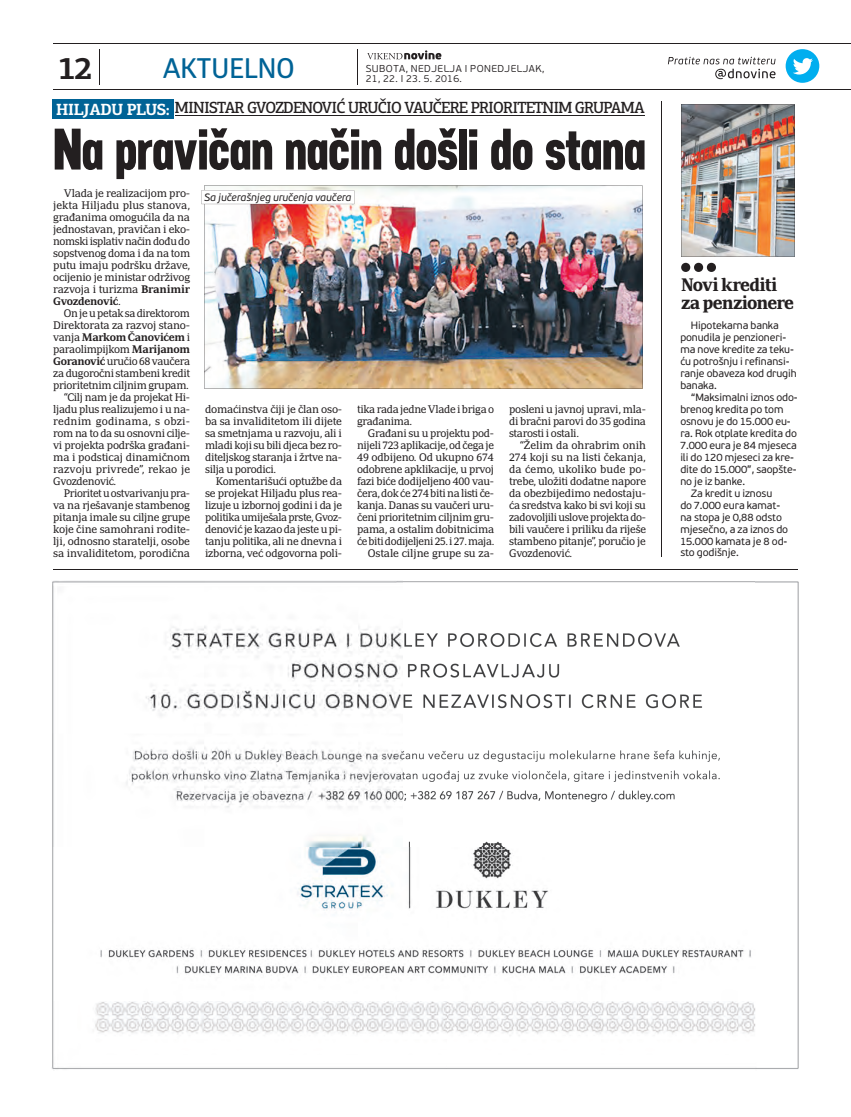
<style>
.page{position:relative;width:851px;height:1117px;background:#fff}
.page>*{position:absolute;margin:0;border:0;box-sizing:border-box;transform-origin:0 0}
.t1{font:800 58.38px "Neusa";letter-spacing:-.01em;color:#231f20}
.t2{font:700 31.25px "PF Centro Slab Pro";color:#231f20}
.t3{font:600 27.5px "Glober";letter-spacing:-.02em;color:#006396}
.t4{font:800 17.5px/17.5px "PF Adamant Pro";letter-spacing:-.045em;color:#231f20;scale:.95 1}
.t5{font:500 16.25px "PF Centro Slab Pro";letter-spacing:-.05em;color:#231f20;scale:.94 1}
.t6{font:700 16.25px "PF Centro Slab Pro";letter-spacing:-.03em;color:#fff;scale:.96 1}
.t7{font:10.62px "PF Adamant Pro";letter-spacing:-.03em;color:#231f20}
.t8{font:10.62px "PF Beau Sans Pro";letter-spacing:-.01em;color:#231f20}
.t9{font:10.62px "PF Adamant Pro";letter-spacing:-.03em;color:#231f20;scale:.96 1}
.t10{font:10.62px "PF Adamant Pro";letter-spacing:-.03em;color:#231f20;scale:.95 1}
.t11{font:10.62px "PF Adamant Pro";letter-spacing:-.01em;color:#231f20}
.t12{font:10.62px "PF Adamant Pro";letter-spacing:.005em;color:#231f20}
.t13{font:10.62px "PF Adamant Pro";letter-spacing:-.005em;color:#231f20}
.t14{font:700 10.62px "PF Adamant Pro";letter-spacing:-.03em;color:#231f20}
.t15{font:italic 10.62px "PF Beau Sans Pro";color:#231f20}
.t16{font:10.62px "PF Adamant Pro";color:#231f20}
.t17{font:10.62px "PF Adamant Pro";letter-spacing:.015em;color:#231f20}
.t18{font:300 10px/10px "PF Beau Sans Pro";letter-spacing:.045em;color:#231f20}
.s1{font-weight:700}
.s2{font-weight:400}
</style>
<div class="page">
<hr style="left:53px;top:44px;width:797px;height:1px;background:#231f20">
<svg style="left:668px;top:57px;width:107px;height:22px"></svg>
<hr style="left:99px;top:50px;width:1px;height:35px;background:#231f20">
<svg style="left:785px;top:49px;width:34px;height:34px"></svg>
<hr style="left:357px;top:49px;width:1px;height:35px;background:#231f20">
<hr style="left:53px;top:89px;width:797px;height:1px;background:#231f20">
<hr style="left:53px;top:569px;width:744px;height:1px;background:#231f20">
<img style="left:204px;top:185px;width:438px;height:203px">
<hr style="left:175px;top:116px;width:469px;height:1px;background:#231f20">
<img style="left:681px;top:104px;width:113px;height:153px">
<hr style="left:661px;top:102px;width:1px;height:455px;background:#231f20">
<svg style="left:201px;top:190px;width:153px;height:14px"></svg>
<img style="left:52px;top:580px;width:747px;height:489px">
<svg style="left:367px;top:50px;width:74px;height:9px"></svg>
<div style="left:52px;top:99px;width:122px;height:19px;background:#006396"></div>
<svg style="left:681px;top:263px;width:34px;height:9px"></svg>
<p class="t2" style="left:59px;top:48px;width:36px">12</p>
<p class="t3" style="left:163px;top:49px;width:134px">AKTUELNO</p>
<p class="t18" style="left:365px;top:64px;width:180px">SUBOTA, NEDJELJA I PONEDJELJAK,<br>21, 22. I 23. 5. 2016.</p>
<p class="t5" style="left:175px;top:98px;width:501px">MINISTAR GVOZDENOVIĆ URUČIO VAUČERE PRIORITETNIM GRUPAMA</p>
<p class="t6" style="left:56px;top:99px;width:120px">HILJADU PLUS:</p>
<p class="t1" style="left:53px;top:106px;width:594px">Na pravičan način došli do stana</p>
<p class="t7" style="left:64px;top:187px;width:128px">Vlada je realizacijom pro-</p>
<p class="t16" style="left:53px;top:199px;width:138px">jekta Hiljadu plus stanova,</p>
<p class="t7" style="left:53px;top:211px;width:138px">građanima omogućila da na</p>
<p class="t7" style="left:53px;top:223px;width:138px">jednostavan, pravičan i eko-</p>
<p class="t9" style="left:53px;top:235px;width:144px">nomski isplativ način dođu do</p>
<p class="t7" style="left:53px;top:247px;width:138px">sopstvenog doma i da na tom</p>
<p class="t7" style="left:53px;top:259px;width:138px">putu imaju podršku države,</p>
<p class="t7" style="left:53px;top:271px;width:138px">ocijenio je ministar održivog</p>
<p class="t7" style="left:53px;top:283px;width:138px">razvoja i turizma <span class="s1">Branimir</span></p>
<p class="t14" style="left:53px;top:294px;width:69px">Gvozdenović<span class="s2">.</span></p>
<p class="t7" style="left:64px;top:307px;width:128px">On je u petak sa direktorom</p>
<p class="t7" style="left:53px;top:319px;width:138px">Direktorata za razvoj stano-</p>
<p class="t14" style="left:53px;top:330px;width:138px"><span class="s2">vanja</span> Markom Čanovićem <span class="s2">i</span></p>
<p class="t7" style="left:53px;top:343px;width:138px">paraolimpijkom <span class="s1">Marijanom</span></p>
<p class="t7" style="left:53px;top:354px;width:138px"><span class="s1">Goranović</span> uručio 68 vaučera</p>
<p class="t7" style="left:53px;top:366px;width:138px">za dugoročni stambeni kredit</p>
<p class="t7" style="left:53px;top:378px;width:137px">prioritetnim ciljnim grupam.</p>
<p class="t7" style="left:64px;top:390px;width:128px">“Cilj nam je da projekat Hi-</p>
<p class="t7" style="left:53px;top:402px;width:138px">ljadu plus realizujemo i u na-</p>
<p class="t17" style="left:53px;top:414px;width:138px">rednim godinama, s obzi-</p>
<p class="t7" style="left:53px;top:426px;width:138px">rom na to da su osnovni cilje-</p>
<p class="t7" style="left:53px;top:438px;width:138px">vi projekta podrška građani-</p>
<p class="t7" style="left:53px;top:450px;width:138px">ma i podsticaj dinamičnom</p>
<p class="t12" style="left:53px;top:462px;width:138px">razvoju privrede”, rekao je</p>
<p class="t7" style="left:53px;top:474px;width:64px">Gvozdenović.</p>
<p class="t10" style="left:64px;top:486px;width:134px">Prioritet u ostvarivanju pra-</p>
<p class="t7" style="left:53px;top:498px;width:138px">va na rješavanje stambenog</p>
<p class="t7" style="left:53px;top:510px;width:138px">pitanja imale su ciljne grupe</p>
<p class="t7" style="left:53px;top:522px;width:138px">koje čine samohrani rodite-</p>
<p class="t7" style="left:53px;top:534px;width:138px">lji, odnosno staratelji, osobe</p>
<p class="t11" style="left:53px;top:546px;width:138px">sa invaliditetom, porodična</p>
<p class="t15" style="left:204px;top:191px;width:149px">Sa jučerašnjeg uručenja vaučera</p>
<p class="t7" style="left:205px;top:402px;width:138px">domaćinstva čiji je član oso-</p>
<p class="t7" style="left:205px;top:414px;width:138px">ba sa invaliditetom ili dijete</p>
<p class="t7" style="left:205px;top:426px;width:138px">sa smetnjama u razvoju, ali i</p>
<p class="t7" style="left:205px;top:438px;width:138px">mladi koji su bili djeca bez ro-</p>
<p class="t7" style="left:205px;top:450px;width:138px">diteljskog staranja i žrtve na-</p>
<p class="t7" style="left:205px;top:462px;width:72px">silja u porodici.</p>
<p class="t7" style="left:216px;top:474px;width:128px">Komentarišući optužbe da</p>
<p class="t7" style="left:205px;top:486px;width:138px">se projekat Hiljadu plus rea-</p>
<p class="t7" style="left:205px;top:498px;width:138px">lizuje u izbornoj godini i da je</p>
<p class="t9" style="left:205px;top:510px;width:144px">politika umiješala prste, Gvoz-</p>
<p class="t7" style="left:205px;top:522px;width:138px">denović je kazao da jeste u pi-</p>
<p class="t7" style="left:205px;top:534px;width:138px">tanju politika, ali ne dnevna i</p>
<p class="t7" style="left:205px;top:546px;width:138px">izborna, već odgovorna poli-</p>
<p class="t7" style="left:357px;top:402px;width:138px">tika rada jedne Vlade i briga o</p>
<p class="t7" style="left:357px;top:414px;width:56px">građanima.</p>
<p class="t7" style="left:367px;top:426px;width:128px">Građani su u projektu pod-</p>
<p class="t7" style="left:357px;top:438px;width:138px">nijeli 723 aplikacije, od čega je</p>
<p class="t7" style="left:357px;top:450px;width:138px">49 odbijeno. Od ukupno 674</p>
<p class="t7" style="left:357px;top:462px;width:138px">odobrene apklikacije, u prvoj</p>
<p class="t7" style="left:357px;top:474px;width:138px">fazi biće dodijeljeno 400 vau-</p>
<p class="t7" style="left:357px;top:486px;width:138px">čera, dok će 274 biti na listi če-</p>
<p class="t7" style="left:357px;top:498px;width:138px">kanja. Danas su vaučeri uru-</p>
<p class="t7" style="left:357px;top:510px;width:138px">čeni prioritetnim ciljnim gru-</p>
<p class="t7" style="left:357px;top:522px;width:138px">pama, a ostalim dobitnicima</p>
<p class="t10" style="left:357px;top:534px;width:146px">će biti dodijeljeni 25. i 27. maja.</p>
<p class="t11" style="left:368px;top:546px;width:128px">Ostale ciljne grupe su za-</p>
<p class="t7" style="left:509px;top:402px;width:138px">posleni u javnoj upravi, mla-</p>
<p class="t7" style="left:509px;top:414px;width:138px">di bračni parovi do 35 godina</p>
<p class="t7" style="left:509px;top:426px;width:71px">starosti i ostali.</p>
<p class="t13" style="left:519px;top:438px;width:128px">“Želim da ohrabrim onih</p>
<p class="t13" style="left:509px;top:450px;width:138px">274 koji su na listi čekanja,</p>
<p class="t12" style="left:509px;top:462px;width:138px">da ćemo, ukoliko bude po-</p>
<p class="t7" style="left:509px;top:474px;width:138px">trebe, uložiti dodatne napore</p>
<p class="t7" style="left:509px;top:486px;width:138px">da obezbijedimo nedostaju-</p>
<p class="t7" style="left:509px;top:498px;width:138px">ća sredstva kako bi svi koji su</p>
<p class="t9" style="left:509px;top:510px;width:144px">zadovoljili uslove projekta do-</p>
<p class="t7" style="left:509px;top:522px;width:138px">bili vaučere i priliku da riješe</p>
<p class="t7" style="left:509px;top:534px;width:138px">stambeno pitanje”, poručio je</p>
<p class="t7" style="left:509px;top:546px;width:64px">Gvozdenović.</p>
<p class="t4" style="left:681px;top:276px;width:120px">Novi krediti za penzionere</p>
<p class="t8" style="left:690px;top:319px;width:89px">Hipotekarna banka</p>
<p class="t8" style="left:680px;top:331px;width:107px">ponudila je penzioneri-</p>
<p class="t8" style="left:680px;top:343px;width:115px">ma nove kredite za teku-</p>
<p class="t8" style="left:680px;top:355px;width:111px">ću potrošnju i refinansi-</p>
<p class="t8" style="left:680px;top:367px;width:118px">ranje obaveza kod drugih</p>
<p class="t8" style="left:680px;top:379px;width:38px">banaka.</p>
<p class="t8" style="left:690px;top:391px;width:108px">“Maksimalni iznos odo-</p>
<p class="t8" style="left:680px;top:403px;width:105px">brenog kredita po tom</p>
<p class="t8" style="left:680px;top:415px;width:112px">osnovu je do 15.000 eu-</p>
<p class="t8" style="left:680px;top:427px;width:118px">ra. Rok otplate kredita do</p>
<p class="t8" style="left:680px;top:439px;width:118px">7.000 eura je 84 mjeseca</p>
<p class="t8" style="left:680px;top:451px;width:115px">ili do 120 mjeseci za kre-</p>
<p class="t8" style="left:680px;top:462px;width:118px">dite do 15.000”, saopšte-</p>
<p class="t8" style="left:680px;top:474px;width:66px">no je iz banke.</p>
<p class="t8" style="left:690px;top:486px;width:83px">Za kredit u iznosu</p>
<p class="t8" style="left:680px;top:498px;width:101px">do 7.000 eura kamat-</p>
<p class="t8" style="left:680px;top:510px;width:103px">na stopa je 0,88 odsto</p>
<p class="t8" style="left:680px;top:522px;width:109px">mjesečno, a za iznos do</p>
<p class="t8" style="left:680px;top:534px;width:108px">15.000 kamata je 8 od-</p>
<p class="t8" style="left:680px;top:546px;width:60px">sto godišnje.</p>
</div>
